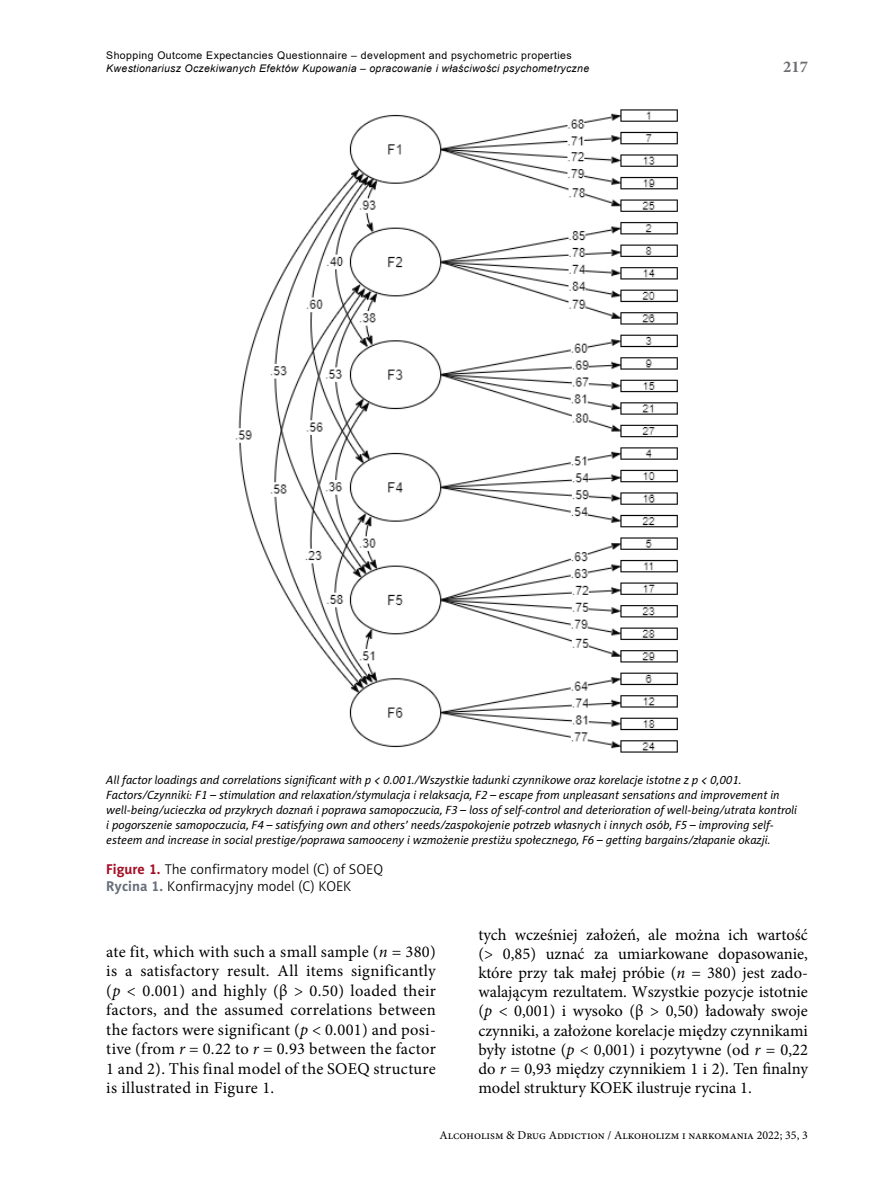
<style>
.page{position:relative;width:893px;height:1191px;background:#fff}
.page>*{position:absolute;margin:0;border:0;box-sizing:border-box;transform-origin:0 0}
.t1{font:16.5px/19.2px "Minion Pro";letter-spacing:.01em;color:#000;text-align:justify}
.t2{font:700 16.5px "Minion Pro";color:#6d6e71}
.t3{font:14.25px/16.5px "Naomi Sans EFN Light";color:#000}
.t4{font:italic 12px/15px "Naomi Sans EFN";color:#000}
.t5{font:12px "Minion Pro";color:#000}
.t6{font:italic 10.5px "Arial";letter-spacing:.03em;color:#000}
.t7{font:10.5px "Arial";letter-spacing:.04em;color:#000}
.s1{font-family:"Naomi Sans EFN";font-weight:700;color:#a30e25}
.s2{font-family:"Naomi Sans EFN";font-weight:700;color:#666f79}
.s3{font-style:italic}
</style>
<div class="page">
<img style="left:235px;top:109px;width:443px;height:644px">
<p class="t7" style="left:106px;top:48px;width:467px">Shopping Outcome Expectancies Questionnaire – development and psychometric properties</p>
<p class="t6" style="left:106px;top:61px;width:484px">Kwestionariusz Oczekiwanych Efektów Kupowania – opracowanie i właściwości psychometryczne</p>
<p class="t2" style="left:783px;top:55px;width:26px">217</p>
<p class="t4" style="left:106px;top:772px;width:692px">All factor loadings and correlations significant with p &lt; 0.001./Wszystkie ładunki czynnikowe oraz korelacje istotne z p &lt; 0,001.<br>Factors/Czynniki: F1 – stimulation and relaxation/stymulacja i relaksacja, F2 – escape from unpleasant sensations and improvement in well-being/ucieczka od przykrych doznań i poprawa samopoczucia, F3 – loss of self-control and deterioration of well-being/utrata kontroli i pogorszenie samopoczucia, F4 – satisfying own and others’ needs/zaspokojenie potrzeb własnych i innych osób, F5 – improving self&shy;esteem and increase in social prestige/poprawa samooceny i wzmożenie prestiżu społecznego, F6 – getting bargains/złapanie okazji.</p>
<p class="t3" style="left:106px;top:861px;width:278px"><span class="s1">Figure 1.</span> The confirmatory model (C) of SOEQ<br><span class="s2">Rycina 1.</span> Konfirmacyjny model (C) KOEK</p>
<p class="t1" style="left:106px;top:941px;width:331px">ate fit, which with such a small sample (<span class="s3">n</span> = 380) is a satisfactory result. All items significantly (<span class="s3">p</span> &lt; 0.001) and highly (β &gt; 0.50) loaded their factors, and the assumed correlations between the factors were significant (<span class="s3">p</span> &lt; 0.001) and posi&shy;tive (from <span class="s3">r</span> = 0.22 to <span class="s3">r</span> = 0.93 between the factor 1 and 2). This final model of the SOEQ structure is illustrated in Figure 1.</p>
<p class="t1" style="left:478px;top:924px;width:331px">tych wcześniej założeń, ale można ich wartość (&gt; 0,85) uznać za umiarkowane dopasowanie, które przy tak małej próbie (<span class="s3">n</span> = 380) jest zado&shy;walającym rezultatem. Wszystkie pozycje istotnie (<span class="s3">p</span> &lt; 0,001) i wysoko (β &gt; 0,50) ładowały swoje czynniki, a założone korelacje między czynnikami były istotne (<span class="s3">p</span> &lt; 0,001) i pozytywne (od <span class="s3">r</span> = 0,22 do <span class="s3">r</span> = 0,93 między czynnikiem 1 i 2). Ten finalny model struktury KOEK ilustruje rycina 1.</p>
<p class="t5" style="left:439px;top:1126px;width:370px">Alcoholism &amp; Drug Addiction / Alkoholizm i narkomania 2022; 35, 3</p>
</div>
